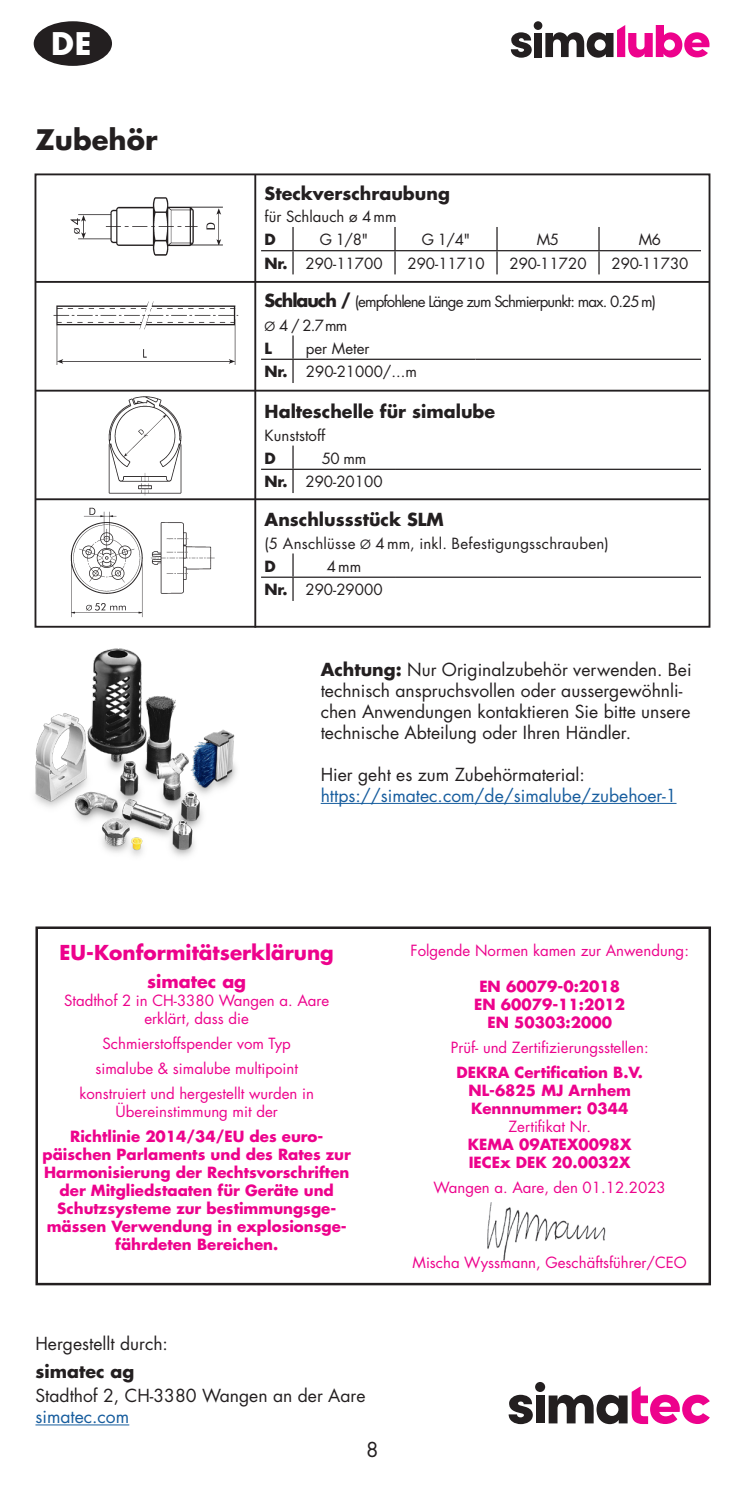
<style>
.page{position:relative;width:745px;height:1489px;background:#fff}
.page>*{position:absolute;margin:0;border:0;box-sizing:border-box;transform-origin:0 0}
.t1{font:700 30.25px "Futura Std";color:#fff}
.Titel_DE{font:700 27.5px "Futura Std";color:#231f20}
.t2{font:700 20px "Futura Std";color:#ed028c}
.t3{font:20px "Futura Std";color:#231f20}
.Lauftext_DE{font:17.5px/21px "Futura Std";color:#231f20}
.t4{font:700 17.5px "Futura Std";color:#231f20}
.Lauftext_DE-2{font:17.5px "Futura Std";color:#175d9e}
.t5{font:700 17.5px "Futura Std";color:#ed028c}
.t6{font:700 15px/18px "Futura Std";color:#ed028c;text-align:center}
.t7{font:15px/18px "Futura Std";color:#ed028c;text-align:center}
.t8{font:15px "Futura Std";color:#231f20}
.t9{font:15px "Futura Std";letter-spacing:-.06em;color:#231f20}
.t10{font:15px "Futura Std";letter-spacing:.02em;color:#231f20}
.t11{font:700 15px "Futura Std";letter-spacing:-.03em;color:#231f20}
.s1{font-weight:700;font-size:17.5px}
.s2{font-size:12.5px}
.s3{font-weight:700}
</style>
<div class="page">
<svg style="left:510px;top:32px;width:21px;height:26px"></svg>
<div style="left:534px;top:33px;width:7px;height:24px;background:#231f20"></div>
<div style="left:533px;top:21px;width:9px;height:9px;background:#231f20;border-radius:50%"></div>
<svg style="left:545px;top:25px;width:164px;height:33px"></svg>
<div style="left:34px;top:21px;width:78px;height:45px;background:#231f20;border-radius:50%"></div>
<img style="left:487px;top:1202px;width:119px;height:59px">
<div style="left:34px;top:173px;width:676px;height:454px;border:2px solid #231f20"></div>
<hr style="left:320px;top:803px;width:356px;height:1px;background:#175d9e">
<hr style="left:35px;top:281px;width:674px;height:2px;background:#231f20">
<hr style="left:35px;top:390px;width:674px;height:1px;background:#231f20">
<hr style="left:35px;top:498px;width:674px;height:2px;background:#231f20">
<hr style="left:254px;top:174px;width:2px;height:453px;background:#231f20">
<img style="left:53px;top:301px;width:185px;height:63px">
<img style="left:109px;top:396px;width:73px;height:99px">
<img style="left:70px;top:197px;width:153px;height:58px">
<img style="left:70px;top:507px;width:145px;height:111px">
<hr style="left:261px;top:358px;width:32px;height:2px;background:#231f20">
<hr style="left:293px;top:358px;width:182px;height:2px;background:#231f20">
<svg style="left:292px;top:335px;width:1px;height:48px"></svg>
<hr style="left:475px;top:358px;width:225px;height:2px;background:#231f20">
<hr style="left:261px;top:250px;width:32px;height:1px;background:#231f20">
<hr style="left:293px;top:250px;width:102px;height:1px;background:#231f20">
<svg style="left:292px;top:227px;width:1px;height:47px"></svg>
<hr style="left:395px;top:250px;width:101px;height:1px;background:#231f20">
<svg style="left:394px;top:227px;width:1px;height:47px"></svg>
<hr style="left:496px;top:250px;width:102px;height:1px;background:#231f20">
<svg style="left:496px;top:227px;width:1px;height:47px"></svg>
<hr style="left:598px;top:250px;width:102px;height:1px;background:#231f20">
<svg style="left:598px;top:227px;width:1px;height:47px"></svg>
<hr style="left:261px;top:576px;width:32px;height:2px;background:#231f20">
<hr style="left:293px;top:576px;width:102px;height:2px;background:#231f20">
<svg style="left:292px;top:553px;width:1px;height:48px"></svg>
<hr style="left:395px;top:576px;width:101px;height:2px;background:#231f20">
<hr style="left:496px;top:576px;width:102px;height:2px;background:#231f20">
<hr style="left:598px;top:576px;width:102px;height:2px;background:#231f20">
<hr style="left:261px;top:468px;width:32px;height:2px;background:#231f20">
<hr style="left:293px;top:468px;width:102px;height:2px;background:#231f20">
<svg style="left:292px;top:445px;width:1px;height:48px"></svg>
<hr style="left:395px;top:468px;width:101px;height:2px;background:#231f20">
<hr style="left:496px;top:468px;width:102px;height:2px;background:#231f20">
<hr style="left:598px;top:468px;width:102px;height:2px;background:#231f20">
<div style="left:35px;top:926px;width:675px;height:359px;border:2px solid #231f20"></div>
<hr style="left:35px;top:1424px;width:94px;height:1px;background:#175d9e">
<svg style="left:508px;top:1394px;width:24px;height:29px"></svg>
<div style="left:535px;top:1395px;width:9px;height:28px;background:#231f20"></div>
<svg style="left:534px;top:1381px;width:11px;height:10px"></svg>
<svg style="left:548px;top:1386px;width:161px;height:37px"></svg>
<img style="left:35px;top:648px;width:202px;height:209px">
<p class="t1" style="left:51px;top:23px;width:42px">DE</p>
<p class="Titel_DE" style="left:35px;top:122px;width:123px">Zubehör</p>
<p class="t4" style="left:264px;top:181px;width:187px">Steckverschraubung</p>
<p class="t8" style="left:264px;top:207px;width:133px">für Schlauch ø 4mm</p>
<p class="t11" style="left:264px;top:229px;width:13px">D</p>
<p class="t8" style="left:319px;top:230px;width:50px">G 1/8"</p>
<p class="t8" style="left:421px;top:230px;width:50px">G 1/4"</p>
<p class="t8" style="left:536px;top:230px;width:24px">M5</p>
<p class="t8" style="left:638px;top:230px;width:24px">M6</p>
<p class="t11" style="left:264px;top:253px;width:24px">Nr.</p>
<p class="t8" style="left:305px;top:254px;width:79px">290-11700</p>
<p class="t8" style="left:407px;top:254px;width:79px">290-11710</p>
<p class="t8" style="left:509px;top:254px;width:79px">290-11720</p>
<p class="t8" style="left:611px;top:254px;width:79px">290-11730</p>
<p class="t9" style="left:264px;top:292px;width:393px"><span class="s1">Schlauch /</span> (empfohlene Länge zum Schmierpunkt: max. 0.25m)</p>
<p class="t8" style="left:264px;top:315px;width:84px"><span class="s2">Ø</span> 4 / 2.7mm</p>
<p class="t11" style="left:264px;top:338px;width:9px">L</p>
<p class="t8" style="left:305px;top:338px;width:65px">per Meter</p>
<p class="t11" style="left:264px;top:362px;width:24px">Nr.</p>
<p class="t8" style="left:305px;top:362px;width:112px">290-21000/...m</p>
<p class="t4" style="left:264px;top:400px;width:232px">Halteschelle für simalube</p>
<p class="t8" style="left:264px;top:425px;width:62px">Kunststoff</p>
<p class="t11" style="left:264px;top:448px;width:13px">D</p>
<p class="t8" style="left:321px;top:448px;width:46px">50 mm</p>
<p class="t11" style="left:264px;top:472px;width:24px">Nr.</p>
<p class="t8" style="left:305px;top:472px;width:79px">290-20100</p>
<p class="t4" style="left:264px;top:508px;width:180px">Anschlussstück SLM</p>
<p class="t10" style="left:264px;top:533px;width:345px">(5 Anschlüsse <span class="s2">Ø</span> 4mm, inkl. Befestigungsschrauben)</p>
<p class="t11" style="left:264px;top:556px;width:13px">D</p>
<p class="t8" style="left:326px;top:556px;width:36px">4mm</p>
<p class="t11" style="left:264px;top:579px;width:24px">Nr.</p>
<p class="t8" style="left:305px;top:580px;width:79px">290-29000</p>
<p class="Lauftext_DE" style="left:320px;top:658px;width:372px"><span class="s3">Achtung:</span> Nur Originalzubehör verwenden. Bei technisch anspruchsvollen oder aussergewöhnli&shy;chen Anwendungen kontaktieren Sie bitte unsere technische Abteilung oder Ihren Händler.</p>
<p class="Lauftext_DE" style="left:320px;top:763px;width:266px">Hier geht es zum Zubehörmaterial:</p>
<p class="Lauftext_DE-2" style="left:320px;top:784px;width:357px">https://simatec.com/de/simalube/zubehoer-1</p>
<p class="t2" style="left:60px;top:938px;width:275px">EU-Konformitätserklärung</p>
<p class="t5" style="left:147px;top:969px;width:100px">simatec ag</p>
<p class="t7" style="left:64px;top:991px;width:267px">Stadthof 2 in CH-3380 Wangen a. Aare</p>
<p class="t7" style="left:144px;top:1009px;width:106px">erklärt, dass die</p>
<p class="t7" style="left:102px;top:1034px;width:190px">Schmierstoffspender vom Typ</p>
<p class="t7" style="left:95px;top:1059px;width:204px">simalube &amp; simalube multipoint</p>
<p class="t7" style="left:79px;top:1084px;width:236px">konstruiert und hergestellt wurden in<br>Übereinstimmung mit der</p>
<p class="t6" style="left:42px;top:1127px;width:310px">Richtlinie 2014/34/EU des euro&shy;päischen Parlaments und des Rates zur Harmonisierung der Rechtsvorschriften der Mitgliedstaaten für Geräte und Schutzsysteme zur bestimmungsge&shy;mässen Verwendung in explosionsge&shy;fährdeten Bereichen.</p>
<p class="Lauftext_DE" style="left:35px;top:1332px;width:134px">Hergestellt durch:</p>
<p class="t4" style="left:35px;top:1359px;width:100px">simatec ag</p>
<p class="Lauftext_DE" style="left:35px;top:1385px;width:331px">Stadthof 2, CH-3380 Wangen an der Aare</p>
<p class="Lauftext_DE-2" style="left:35px;top:1405px;width:95px">simatec.com</p>
<h3 class="t3" style="left:366px;top:1436px;width:14px">8</h3>
<p class="t7" style="left:410px;top:941px;width:280px">Folgende Normen kamen zur Anwendung:</p>
<p class="t6" style="left:479px;top:976px;width:142px">EN 60079-0:2018</p>
<p class="t6" style="left:474px;top:994px;width:152px">EN 60079-11:2012</p>
<p class="t6" style="left:487px;top:1012px;width:126px">EN 50303:2000</p>
<p class="t7" style="left:450px;top:1038px;width:199px">Prüf- und Zertifizierungsstellen:</p>
<p class="t6" style="left:456px;top:1062px;width:188px">DEKRA Certification B.V.<br>NL-6825 MJ Arnhem</p>
<p class="t6" style="left:470px;top:1098px;width:159px">Kennnummer: 0344</p>
<p class="t7" style="left:508px;top:1117px;width:84px">Zertifikat Nr.</p>
<p class="t6" style="left:467px;top:1134px;width:165px">KEMA 09ATEX0098X</p>
<p class="t6" style="left:468px;top:1152px;width:163px">IECEx DEK 20.0032X</p>
<p class="t7" style="left:433px;top:1178px;width:233px">Wangen a. Aare, den 01.12.2023</p>
<p class="t7" style="left:412px;top:1253px;width:276px">Mischa Wyssmann, Geschäftsführer/CEO</p>
</div>
